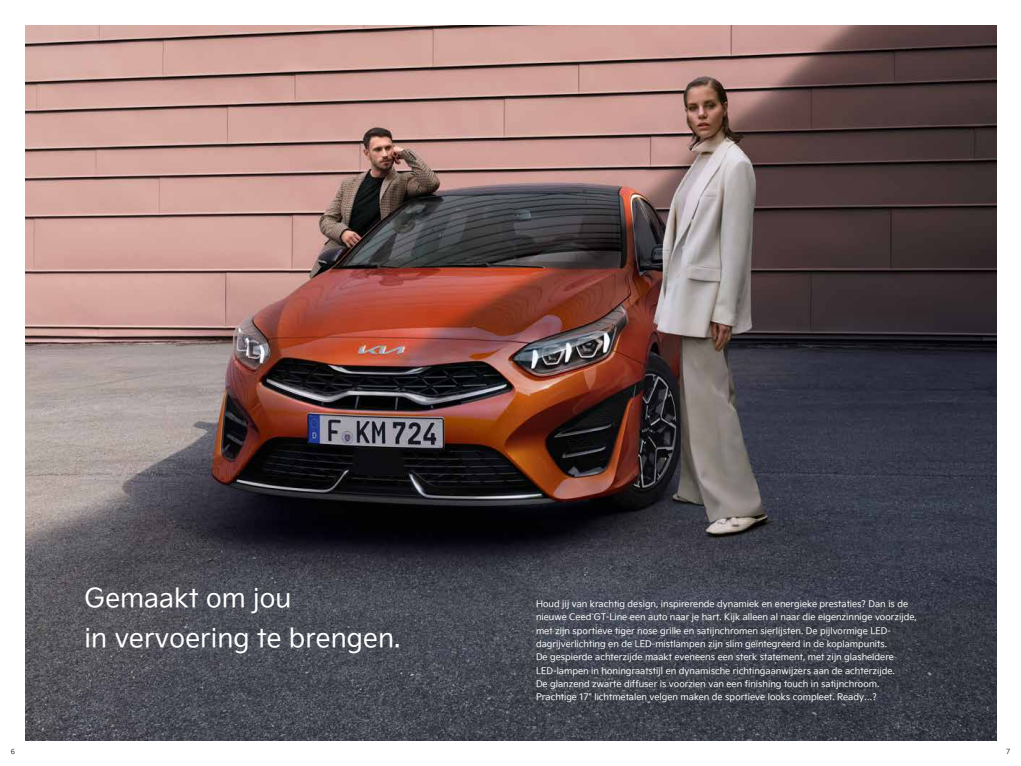
<style>
.page{position:relative;width:1021px;height:766px;background:#fff}
.page>*{position:absolute;margin:0;border:0;box-sizing:border-box;transform-origin:0 0}
.t1{font:26px/40px "Kia Signature OTF Regular";letter-spacing:.005em;color:#fff}
.t2{font:9px/13.3px "Kia Signature OTF Regular";color:#fff}
.t3{font:7px "Kia Signature OTF Light";color:#000}
</style>
<div class="page">
<img style="left:26px;top:26px;width:970px;height:714px">
<h1 class="t1" style="left:85px;top:576px;width:317px">Gemaakt om jou<br>in vervoering te brengen.</h1>
<p class="t2" style="left:536px;top:596px;width:382px">Houd jij van krachtig design, inspirerende dynamiek en energieke prestaties? Dan is de nieuwe Ceed GT-Line een auto naar je hart. Kijk alleen al naar die eigenzinnige voorzijde, met zijn sportieve tiger nose grille en satijnchromen sierlijsten. De pijlvormige LED&shy;dagrijverlichting en de LED-mistlampen zijn slim geïntegreerd in de koplampunits.<br>De gespierde achterzijde maakt eveneens een sterk statement, met zijn glasheldere LED-lampen in honingraatstijl en dynamische richtingaanwijzers aan de achterzijde.<br>De glanzend zwarte diffuser is voorzien van een finishing touch in satijnchroom.<br>Prachtige 17" lichtmetalen velgen maken de sportieve looks compleet. Ready…?</p>
<p class="t3" style="left:11px;top:746px;width:6px">6</p>
<p class="t3" style="left:1006px;top:746px;width:5px">7</p>
</div>
